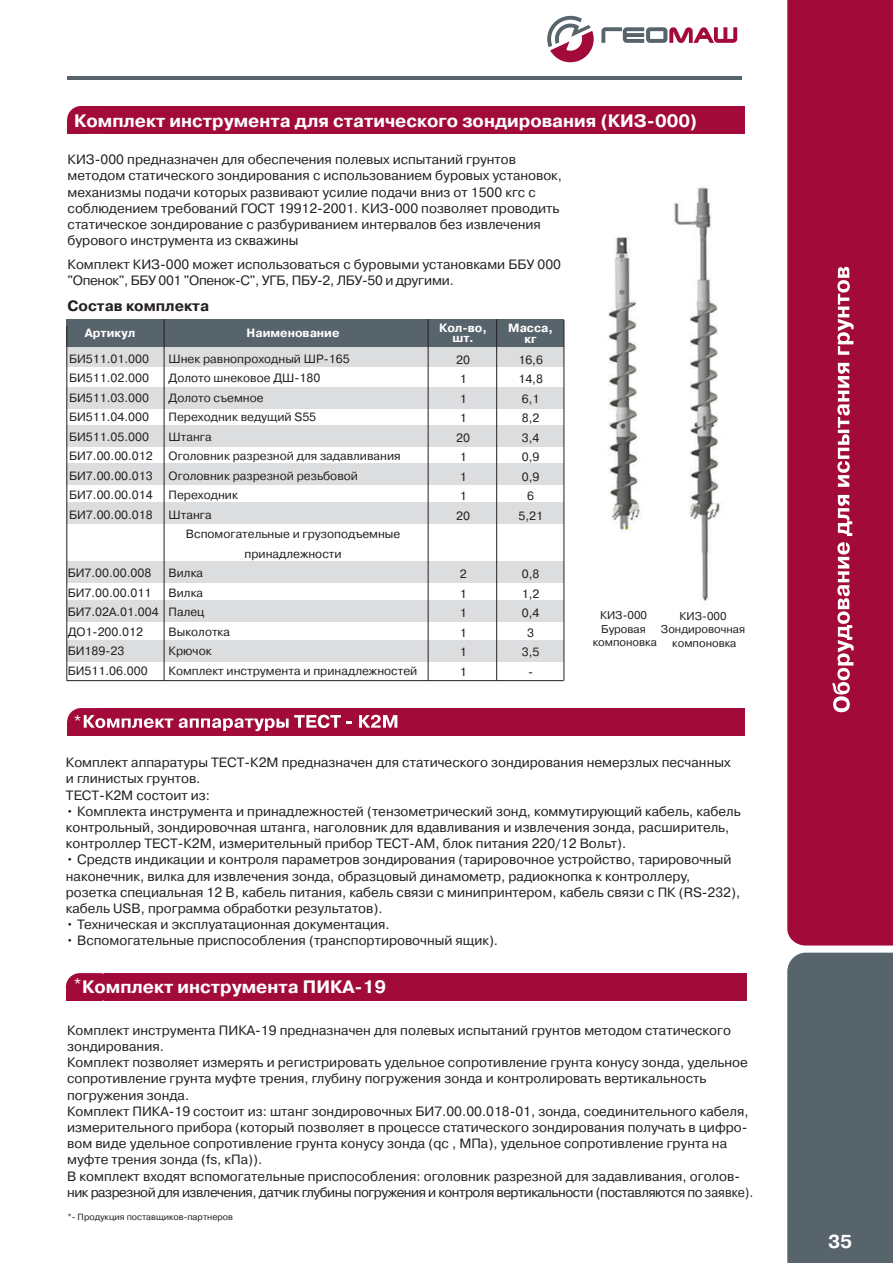
<style>
.page{position:relative;width:893px;height:1263px;background:#fff}
.page>*{position:absolute;margin:0;border:0;box-sizing:border-box;transform-origin:0 0}
.t1{font:700 18.75px "Pragmatica C";color:#fff}
.t2{font:700 18px "Pragmatica C";color:#fff}
.t3{font:18px "Pragmatica C";color:#fff}
.t4{font:700 15px "Pragmatica C";color:#231f20}
.t5{font:13.5px/16.2px "Pragmatica C";color:#231f20}
.t6{font:12px/19.5px "Pragmatica C";color:#231f20}
.t7{font:700 12px/10.5px "Pragmatica C";color:#fff;text-align:center}
.t8{font:11.25px/13.5px "Pragmatica C";color:#231f20;text-align:center}
.t9{font:9px "Pragmatica C";color:#231f20}
</style>
<div class="page">
<hr style="left:68px;top:76px;width:674px;height:4px;background:#57646c">
<div style="left:787px;top:0;width:106px;height:945px;background:#a20a3a"></div>
<div style="left:787px;top:953px;width:106px;height:310px;background:#57646c"></div>
<svg style="left:547px;top:15px;width:47px;height:48px"></svg>
<svg style="left:601px;top:27px;width:136px;height:16px"></svg>
<svg style="left:832px;top:542px;width:22px;height:170px"></svg>
<svg style="left:838px;top:495px;width:14px;height:41px"></svg>
<svg style="left:837px;top:363px;width:13px;height:124px"></svg>
<svg style="left:837px;top:267px;width:17px;height:88px"></svg>
<div style="left:102px;top:708px;width:642px;height:28px;background:#a20a3a"></div>
<div style="left:67px;top:708px;width:48px;height:28px;background:#a20a3a;border-radius:14px"></div>
<div style="left:67px;top:722px;width:21px;height:14px;background:#a20a3a"></div>
<div style="left:67px;top:345px;width:497px;height:22px;background:#dcdddf"></div>
<div style="left:67px;top:387px;width:497px;height:21px;background:#dcdddf"></div>
<div style="left:67px;top:425px;width:497px;height:22px;background:#dcdddf"></div>
<div style="left:67px;top:463px;width:497px;height:22px;background:#dcdddf"></div>
<div style="left:67px;top:502px;width:497px;height:22px;background:#dcdddf"></div>
<div style="left:67px;top:561px;width:497px;height:22px;background:#dcdddf"></div>
<div style="left:67px;top:601px;width:497px;height:21px;background:#dcdddf"></div>
<div style="left:67px;top:640px;width:497px;height:21px;background:#dcdddf"></div>
<svg style="left:84px;top:715px;width:89px;height:13px"></svg>
<svg style="left:179px;top:715px;width:162px;height:16px"></svg>
<svg style="left:359px;top:715px;width:38px;height:13px"></svg>
<div style="left:102px;top:106px;width:642px;height:28px;background:#a20a3a"></div>
<div style="left:67px;top:106px;width:48px;height:28px;background:#a20a3a;border-radius:14px"></div>
<div style="left:67px;top:120px;width:21px;height:14px;background:#a20a3a"></div>
<div style="left:67px;top:319px;width:497px;height:28px;background:#57646c"></div>
<div style="left:104px;top:973px;width:642px;height:28px;background:#a20a3a"></div>
<div style="left:66px;top:973px;width:48px;height:28px;background:#a20a3a;border-radius:14px"></div>
<div style="left:66px;top:987px;width:20px;height:14px;background:#a20a3a"></div>
<img style="left:608px;top:187px;width:113px;height:415px">
<h2 class="t2" style="left:74px;top:111px;width:625px">Комплект инструмента для статического зондирования (КИЗ-000)</h2>
<p class="t5" style="left:68px;top:152px;width:496px">КИЗ-000 предназначен для обеспечения полевых испытаний грунтов методом статического зондирования с использованием буровых установок, механизмы подачи которых развивают усилие подачи вниз от 1500 кгс с соблюдением требований ГОСТ 19912-2001. КИЗ-000 позволяет проводить статическое зондирование с разбуриванием интервалов без извлечения бурового инструмента из скважины</p>
<p class="t5" style="left:68px;top:257px;width:495px">Комплект КИЗ-000 может использоваться с буровыми установками ББУ 000 "Опенок", ББУ 001 "Опенок-С", УГБ, ПБУ-2, ЛБУ-50 и другими.</p>
<p class="t4" style="left:68px;top:297px;width:143px">Состав комплекта</p>
<p class="t7" style="left:85px;top:328px;width:52px">Артикул</p>
<p class="t6" style="left:69px;top:349px;width:85px">БИ511.01.000<br>БИ511.02.000<br>БИ511.03.000<br>БИ511.04.000<br>БИ511.05.000<br>БИ7.00.00.012<br>БИ7.00.00.013<br>БИ7.00.00.014<br>БИ7.00.00.018</p>
<p class="t6" style="left:68px;top:563px;width:93px">БИ7.00.00.008<br>БИ7.00.00.011<br>БИ7.02А.01.004<br>ДО1-200.012<br>БИ189-23<br>БИ511.06.000</p>
<p class="t7" style="left:247px;top:328px;width:94px">Наименование</p>
<p class="t6" style="left:169px;top:349px;width:234px">Шнек равнопроходный ШР-165<br>Долото шнековое ДШ-180<br>Долото съемное<br>Переходник ведущий S55<br>Штанга<br>Оголовник разрезной для задавливания<br>Оголовник разрезной резьбовой<br>Переходник<br>Штанга</p>
<p class="t6" style="left:186px;top:524px;width:216px">Вспомогательные и грузоподъемные</p>
<p class="t6" style="left:245px;top:544px;width:99px">принадлежности</p>
<p class="t6" style="left:169px;top:563px;width:36px">Вилка</p>
<p class="t6" style="left:169px;top:583px;width:36px">Вилка</p>
<p class="t6" style="left:169px;top:602px;width:37px">Палец</p>
<p class="t6" style="left:169px;top:622px;width:63px">Выколотка</p>
<p class="t6" style="left:169px;top:641px;width:45px">Крючок</p>
<p class="t6" style="left:169px;top:661px;width:250px">Комплект инструмента и принадлежностей</p>
<h2 class="t3" style="left:73px;top:711px;width:10px">*</h2>
<p class="t7" style="left:439px;top:323px;width:49px">Кол-во, шт.</p>
<p class="t6" style="left:456px;top:350px;width:15px">20<br>1<br>1<br>1<br>20<br>1<br>1<br>1<br>20</p>
<p class="t6" style="left:460px;top:564px;width:8px;text-align:justify">2<br>1<br>1<br>1<br>1<br>1</p>
<p class="t7" style="left:508px;top:323px;width:46px">Масса, кг</p>
<p class="t6" style="left:518px;top:350px;width:26px;text-align:center">16,6<br>14,8<br>6,1<br>8,2<br>3,4<br>0,9<br>0,9<br>6<br>5,21</p>
<p class="t6" style="left:522px;top:565px;width:19px;text-align:center">0,8<br>1,2<br>0,4<br>3<br>3,5 -</p>
<p class="t8" style="left:593px;top:609px;width:66px">КИЗ-000<br>Буровая компоновка</p>
<p class="t8" style="left:661px;top:609px;width:86px">КИЗ-000<br>Зондировочная компоновка</p>
<p class="t5" style="left:66px;top:754px;width:666px">Комплект аппаратуры ТЕСТ-К2М предназначен для статического зондирования немерзлых песчанных и глинистых грунтов.<br>ТЕСТ-К2М состоит из:</p>
<p class="t5" style="left:66px;top:803px;width:676px">• Комплекта инструмента и принадлежностей (тензометрический зонд, коммутирующий кабель, кабель контрольный, зондировочная штанга, наголовник для вдавливания и извлечения зонда, расширитель, контроллер ТЕСТ-К2М, измерительный прибор ТЕСТ-AM, блок питания 220/12 Вольт).</p>
<p class="t5" style="left:66px;top:852px;width:676px">• Средств индикации и контроля параметров зондирования (тарировочное устройство, тарировочный наконечник, вилка для извлечения зонда, образцовый динамометр, радиокнопка к контроллеру, розетка специальная 12 В, кабель питания, кабель связи с минипринтером, кабель связи с ПК (RS-232), кабель USB, программа обработки результатов).</p>
<p class="t5" style="left:66px;top:916px;width:325px">• Техническая и эксплуатационная документация.</p>
<p class="t5" style="left:66px;top:933px;width:434px">• Вспомогательные приспособления (транспортировочный ящик).</p>
<h2 class="t3" style="left:73px;top:974px;width:10px">*</h2>
<h2 class="t2" style="left:82px;top:976px;width:306px">Комплект инструмента ПИКА-19</h2>
<p class="t5" style="left:67px;top:1022px;width:688px">Комплект инструмента ПИКА-19 предназначен для полевых испытаний грунтов методом статического зондирования.<br>Комплект позволяет измерять и регистрировать удельное сопротивление грунта конусу зонда, удельное сопротивление грунта муфте трения, глубину погружения зонда и контролировать вертикальность погружения зонда.<br>Комплект ПИКА-19 состоит из: штанг зондировочных БИ7.00.00.018-01, зонда, соединительного кабеля, измерительного прибора (который позволяет в процессе статического зондирования получать в цифро&shy;вом виде удельное сопротивление грунта конусу зонда (qс , МПа), удельное сопротивление грунта на муфте трения зонда (fs, кПа)).<br>В комплект входят вспомогательные приспособления: оголовник разрезной для задавливания, оголов&shy;ник разрезной для извлечения, датчик глубины погружения и контроля вертикальности (поставляются по заявке).</p>
<p class="t9" style="left:68px;top:1212px;width:167px">*- Продукция поставщиков-партнеров</p>
<h1 class="t1" style="left:828px;top:1231px;width:26px">35</h1>
</div>
